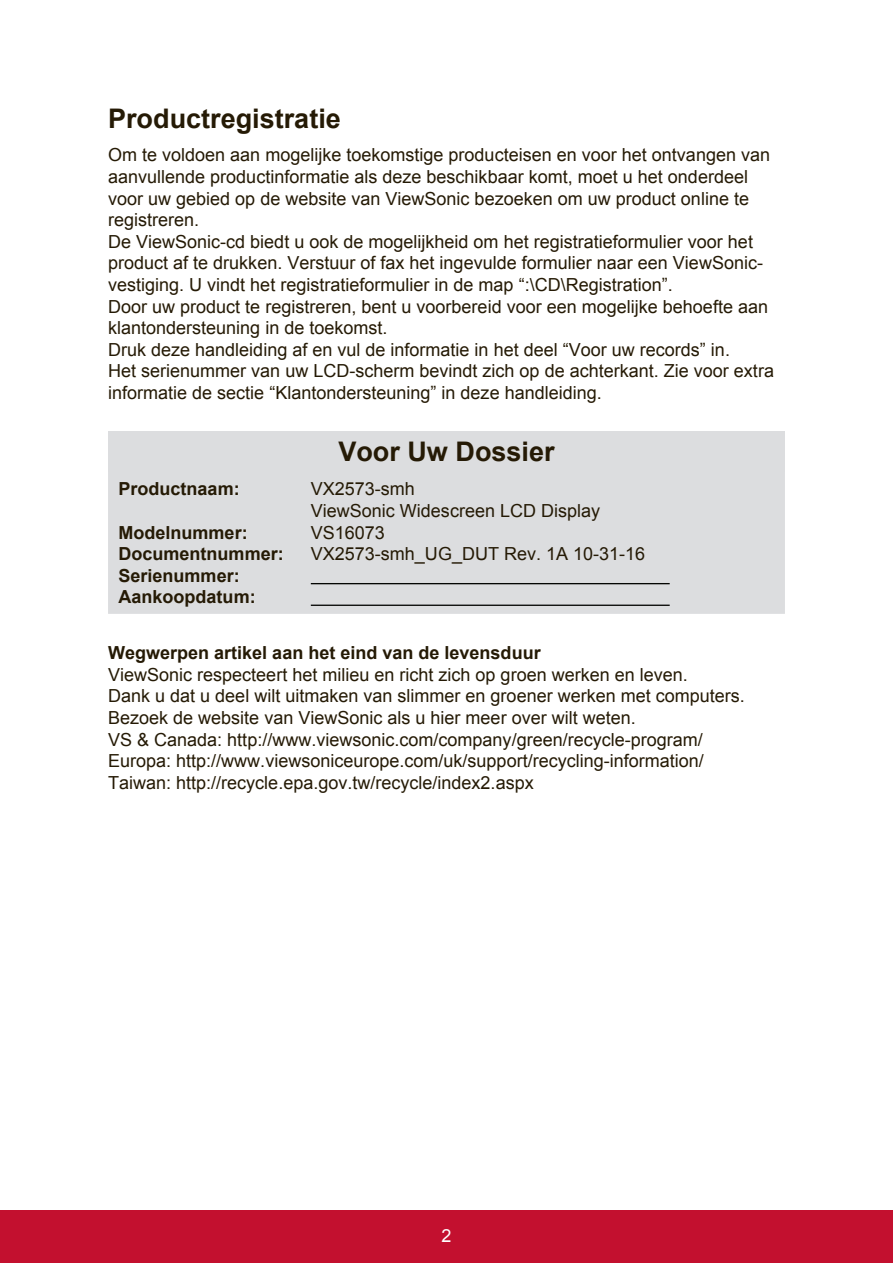
<style>
.page{position:relative;width:893px;height:1263px;background:#fff}
.page>*{position:absolute;margin:0;border:0;box-sizing:border-box;transform-origin:0 0}
.t1{font:700 27px "Arial";color:#251a05}
.t2{font:18px/21.6px "Arial";color:#251a05}
.t3{font:700 18px/21.6px "Arial";color:#251a05}
.t4{font:18px "Arial";color:#fff}
</style>
<div class="page">
<div style="left:0;top:1210px;width:892px;height:53px;background:#c3102f"></div>
<div style="left:108px;top:431px;width:676px;height:41px;background:#dcdddf"></div>
<div style="left:108px;top:472px;width:676px;height:142px;background:#dcdddf"></div>
<hr style="left:311px;top:583px;width:358px;height:1px;background:#040503">
<hr style="left:311px;top:604px;width:358px;height:2px;background:#040503">
<h1 class="t1" style="left:108px;top:100px;width:234px">Productregistratie</h1>
<p class="t2" style="left:108px;top:144px;width:667px">Om te voldoen aan mogelijke toekomstige producteisen en voor het ontvangen van aanvullende productinformatie als deze beschikbaar komt, moet u het onderdeel voor uw gebied op de website van ViewSonic bezoeken om uw product online te registreren.<br>De ViewSonic-cd biedt u ook de mogelijkheid om het registratieformulier voor het product af te drukken. Verstuur of fax het ingevulde formulier naar een ViewSonic&shy;vestiging. U vindt het registratieformulier in de map “:\CD\Registration”.<br>Door uw product te registreren, bent u voorbereid voor een mogelijke behoefte aan klantondersteuning in de toekomst.<br>Druk deze handleiding af en vul de informatie in het deel “Voor uw records” in.<br>Het serienummer van uw LCD-scherm bevindt zich op de achterkant. Zie voor extra informatie de sectie “Klantondersteuning” in deze handleiding.</p>
<h1 class="t1" style="left:338px;top:434px;width:218px">Voor Uw Dossier</h1>
<p class="t3" style="left:118px;top:479px;width:123px">Productnaam:</p>
<p class="t3" style="left:118px;top:522px;width:167px">Modelnummer:<br>Documentnummer:<br>Serienummer:<br>Aankoopdatum:</p>
<p class="t2" style="left:311px;top:478px;width:336px">VX2573-smh<br>ViewSonic Widescreen LCD Display<br>VS16073<br>VX2573-smh_UG_DUT Rev. 1A 10-31-16</p>
<p class="t3" style="left:108px;top:642px;width:434px">Wegwerpen artikel aan het eind van de levensduur</p>
<p class="t2" style="left:108px;top:663px;width:638px">ViewSonic respecteert het milieu en richt zich op groen werken en leven.<br>Dank u dat u deel wilt uitmaken van slimmer en groener werken met computers.<br>Bezoek de website van ViewSonic als u hier meer over wilt weten.<br>VS &amp; Canada: http://www.viewsonic.com/company/green/recycle-program/ Europa: http://www.viewsoniceurope.com/uk/support/recycling-information/ Taiwan: http://recycle.epa.gov.tw/recycle/index2.aspx</p>
<p class="t4" style="left:441px;top:1223px;width:12px">2</p>
</div>
